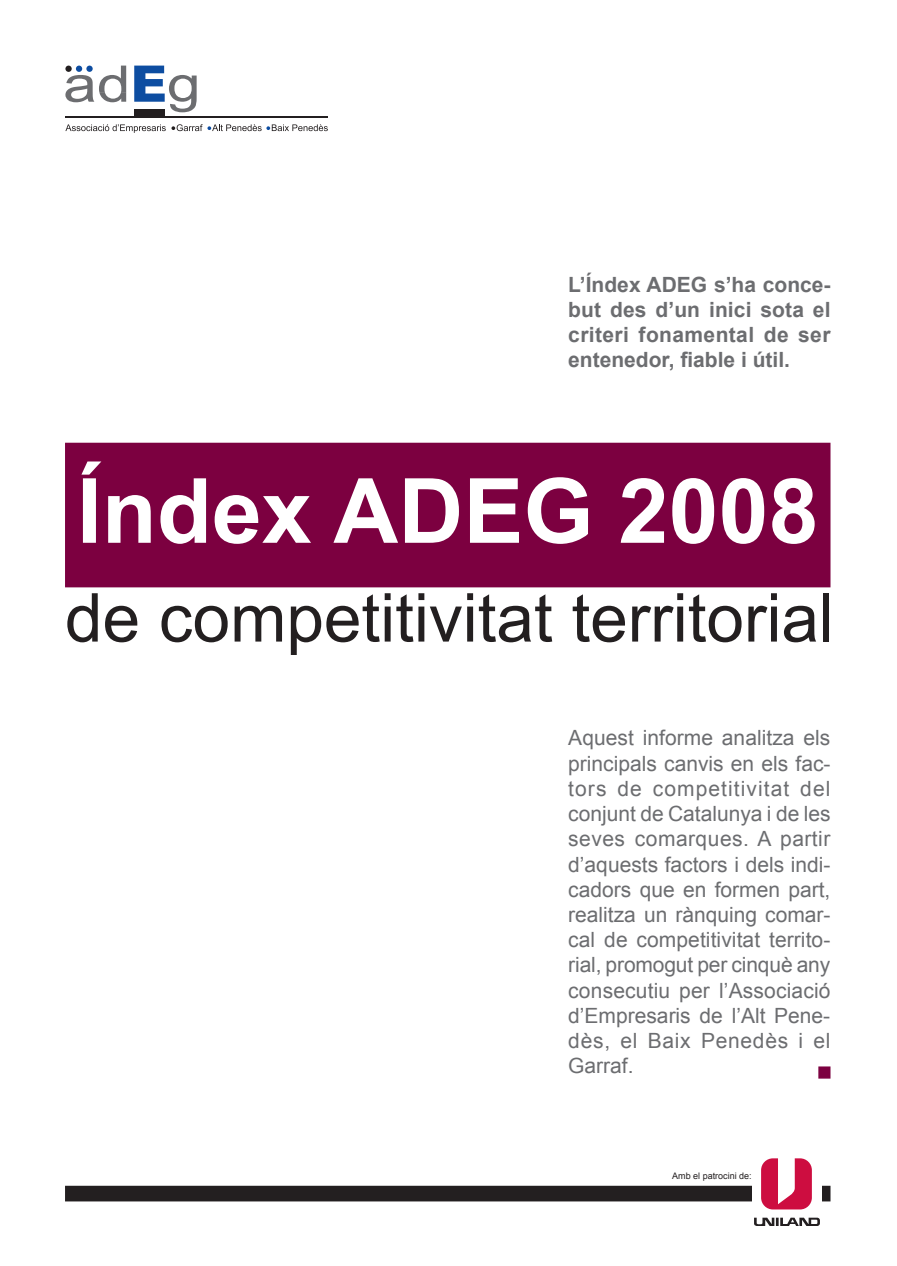
<style>
.page{position:relative;width:897px;height:1266px;background:#fff}
.page>*{position:absolute;margin:0;border:0;box-sizing:border-box;transform-origin:0 0}
.t1{font:700 90px "Arial";color:#fff}
.t2{font:67.5px "Arial";color:#231f20}
.t3{font:21px/25.2px "Arial";letter-spacing:.005em;color:#6c6d70;text-align:justify}
.t4{font:700 21px/25.2px "Arial";letter-spacing:.005em;color:#6c6d70;text-align:justify}
.t5{font:9px "Arial";color:#231f20}
</style>
<div class="page">
<div style="left:66px;top:1186px;width:764px;height:14px;background:#231f20"></div>
<div style="left:65px;top:1185px;width:765px;height:16px;border:2px solid #231f20"></div>
<div style="left:65px;top:443px;width:765px;height:144px;background:#7c0040"></div>
<div style="left:818px;top:1066px;width:12px;height:12px;background:#7c0040;border:2px solid #7c0040"></div>
<svg style="left:134px;top:66px;width:63px;height:46px"></svg>
<div style="left:134px;top:110px;width:31px;height:8px;background:#231f20"></div>
<hr style="left:65px;top:117px;width:263px;height:1px;background:#231f20">
<svg style="left:65px;top:66px;width:61px;height:36px"></svg>
<div style="left:86px;top:66px;width:7px;height:6px;background:#0d4da1;border-radius:50%"></div>
<svg style="left:65px;top:124px;width:263px;height:9px"></svg>
<div style="left:752px;top:1157px;width:70px;height:69px;background:#fff"></div>
<svg style="left:754px;top:1217px;width:66px;height:8px"></svg>
<svg style="left:761px;top:1158px;width:51px;height:51px"></svg>
<p class="t4" style="left:568px;top:272px;width:264px">L’Índex ADEG s’ha conce&shy;but des d’un inici sota el criteri fonamental de ser entenedor, fiable i útil.</p>
<h1 class="t1" style="left:77px;top:460px;width:743px">Índex ADEG 2008</h1>
<h2 class="t2" style="left:65px;top:580px;width:770px">de competitivitat territorial</h2>
<p class="t3" style="left:568px;top:725px;width:264px">Aquest informe analitza els principals canvis en els fac&shy;tors de competitivitat del conjunt de Catalunya i de les seves comarques. A partir d’aquests factors i dels indi&shy;cadors que en formen part, realitza un rànquing comar&shy;cal de competitivitat territo&shy;rial, promogut per cinquè any consecutiu per l’Associació d’Empresaris de l’Alt Pene&shy;dès, el Baix Penedès i el Garraf.</p>
<p class="t5" style="left:672px;top:1171px;width:81px">Amb el patrocini de:</p>
</div>
